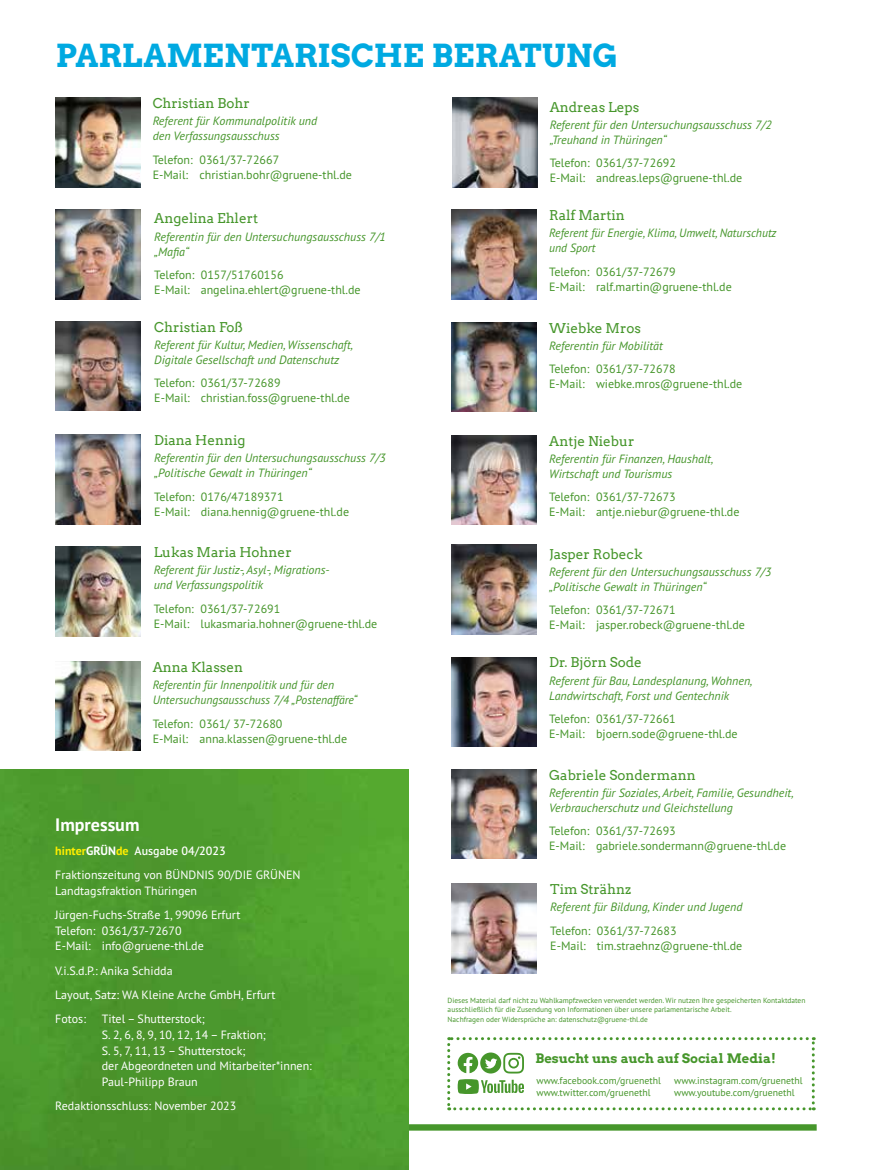
<style>
.page{position:relative;width:872px;height:1170px;background:#fff}
.page>*{position:absolute;margin:0;border:0;box-sizing:border-box;transform-origin:0 0}
.t1{font:31.5px "Arvo Gr 00 F Cn";color:#00a9e1}
.t2{font:700 18px "PT Sans Pro";color:#fff}
.t3{font:13.5px "Arvo";color:#46962b}
.t4{font:13.05px "Arvo Gr 00 F Cn";color:#46962b}
.t5{font:italic 12px/15px "PT Sans Pro";color:#46962b}
.t6{font:12px/15px "PT Sans Pro";color:#46962b}
.t7{font:12px/15.8px "PT Sans Pro";color:#fff}
.t8{font:9.75px/11.7px "PT Sans Pro";color:#46962b}
.t9{font:7.35px/9.6px "PT Sans Pro";color:#46962b}
.s1{font-weight:700;color:#ffed00}
.s2{font-weight:700}
.s3{font-weight:600}
</style>
<div class="page">
<div style="left:57px;top:1124px;width:759px;height:6px;background:#46962b"></div>
<img style="left:0;top:769px;width:408px;height:400px">
<img style="left:452px;top:883px;width:85px;height:90px">
<img style="left:56px;top:435px;width:85px;height:89px">
<img style="left:56px;top:321px;width:85px;height:90px">
<img style="left:56px;top:210px;width:85px;height:89px">
<img style="left:55px;top:546px;width:85px;height:90px">
<img style="left:452px;top:98px;width:85px;height:89px">
<img style="left:452px;top:210px;width:85px;height:89px">
<img style="left:55px;top:661px;width:85px;height:89px">
<img style="left:452px;top:322px;width:85px;height:90px">
<img style="left:55px;top:98px;width:85px;height:89px">
<img style="left:452px;top:435px;width:85px;height:89px">
<img style="left:452px;top:657px;width:85px;height:89px">
<img style="left:452px;top:545px;width:85px;height:89px">
<img style="left:452px;top:769px;width:85px;height:89px">
<svg style="left:447px;top:1037px;width:367px;height:73px"></svg>
<h1 class="t1" style="left:56px;top:34px;width:563px">PARLAMENTARISCHE BERATUNG</h1>
<p class="t3" style="left:153px;top:95px;width:99px">Christian Bohr</p>
<p class="t5" style="left:153px;top:113px;width:166px">Referent für Kommunalpolitik und den Verfassungsausschuss</p>
<p class="t6" style="left:153px;top:152px;width:201px">Telefon: 0361/37-72667<br>E-Mail: christian.bohr@gruene-thl.de</p>
<p class="t3" style="left:154px;top:210px;width:105px">Angelina Ehlert</p>
<p class="t5" style="left:154px;top:228px;width:233px">Referentin für den Untersuchungsausschuss 7/1 „Mafia“</p>
<p class="t6" style="left:154px;top:267px;width:208px">Telefon: 0157/51760156<br>E-Mail: angelina.ehlert@gruene-thl.de</p>
<p class="t3" style="left:154px;top:319px;width:90px">Christian Foß</p>
<p class="t5" style="left:154px;top:337px;width:200px">Referent für Kultur, Medien, Wissenschaft,<br>Digitale Gesellschaft und Datenschutz</p>
<p class="t6" style="left:154px;top:376px;width:197px;line-height:14.2px">Telefon: 0361/37-72689<br>E-Mail: christian.foss@gruene-thl.de</p>
<p class="t3" style="left:154px;top:432px;width:93px">Diana Hennig</p>
<p class="t5" style="left:154px;top:450px;width:233px">Referentin für den Untersuchungsausschuss 7/3 „Politische Gewalt in Thüringen“</p>
<p class="t6" style="left:154px;top:489px;width:196px">Telefon: 0176/47189371<br>E-Mail: diana.hennig@gruene-thl.de</p>
<p class="t3" style="left:154px;top:544px;width:139px">Lukas Maria Hohner</p>
<p class="t5" style="left:154px;top:562px;width:177px">Referent für Justiz-, Asyl-, Migrations&shy;und Verfassungspolitik</p>
<p class="t6" style="left:154px;top:600px;width:225px">Telefon: 0361/37-72691<br>E-Mail: lukasmaria.hohner@gruene-thl.de</p>
<p class="t3" style="left:153px;top:658px;width:92px">Anna Klassen</p>
<p class="t5" style="left:153px;top:677px;width:206px">Referentin für Innenpolitik und für den<br>Untersuchungsausschuss 7/4 „Postenaffäre“</p>
<p class="t6" style="left:153px;top:715px;width:196px">Telefon: 0361/ 37-72680<br>E-Mail: anna.klassen@gruene-thl.de</p>
<h2 class="t2" style="left:55px;top:812px;width:86px">Impressum</h2>
<p class="t7" style="left:55px;top:837px;width:247px;line-height:24.3px"><span class="s1">hinter</span><span class="s2">GRÜN</span><span class="s1">de</span> <span class="s3">Ausgabe 04/2023<br></span>Fraktionszeitung von BÜNDNIS 90/DIE GRÜNEN</p>
<p class="t7" style="left:55px;top:877px;width:187px;line-height:24.3px">Landtagsfraktion Thüringen<br>Jürgen-Fuchs-Straße 1, 99096 Erfurt</p>
<p class="t7" style="left:55px;top:922px;width:150px">Telefon: 0361/37-72670<br>E-Mail: info@gruene-thl.de</p>
<p class="t7" style="left:55px;top:957px;width:222px;line-height:24.3px">V.i.S.d.P.: Anika Schidda<br>Layout, Satz: WA Kleine Arche GmbH, Erfurt<br>Fotos:</p>
<p class="t7" style="left:102px;top:1010px;width:212px">Titel – Shutterstock;<br>S. 2, 6, 8, 9, 10, 12, 14 – Fraktion;<br>S. 5, 7, 11, 13 – Shutterstock;<br>der Abgeordneten und Mitarbeiter*innen:<br>Paul-Philipp Braun</p>
<p class="t7" style="left:55px;top:1097px;width:182px">Redaktionsschluss: November 2023</p>
<p class="t3" style="left:549px;top:99px;width:91px">Andreas Leps</p>
<p class="t5" style="left:549px;top:117px;width:223px">Referent für den Untersuchungsausschuss 7/2 „Treuhand in Thüringen“</p>
<p class="t6" style="left:549px;top:155px;width:194px">Telefon: 0361/37-72692<br>E-Mail: andreas.leps@gruene-thl.de</p>
<p class="t3" style="left:549px;top:207px;width:77px">Ralf Martin</p>
<p class="t5" style="left:549px;top:225px;width:229px">Referent für Energie, Klima, Umwelt, Naturschutz und Sport</p>
<p class="t6" style="left:549px;top:263px;width:184px">Telefon: 0361/37-72679<br>E-Mail: ralf.martin@gruene-thl.de</p>
<p class="t3" style="left:549px;top:320px;width:93px">Wiebke Mros</p>
<p class="t5" style="left:549px;top:338px;width:115px">Referentin für Mobilität</p>
<p class="t6" style="left:549px;top:361px;width:195px">Telefon: 0361/37-72678<br>E-Mail: wiebke.mros@gruene-thl.de</p>
<p class="t3" style="left:549px;top:432px;width:87px">Antje Niebur</p>
<p class="t5" style="left:549px;top:450px;width:166px">Referentin für Finanzen, Haushalt,<br>Wirtschaft und Tourismus</p>
<p class="t6" style="left:549px;top:489px;width:192px">Telefon: 0361/37-72673<br>E-Mail: antje.niebur@gruene-thl.de</p>
<p class="t3" style="left:549px;top:545px;width:95px">Jasper Robeck</p>
<p class="t5" style="left:549px;top:563px;width:223px">Referent für den Untersuchungsausschuss 7/3 „Politische Gewalt in Thüringen“</p>
<p class="t6" style="left:549px;top:602px;width:197px">Telefon: 0361/37-72671<br>E-Mail: jasper.robeck@gruene-thl.de</p>
<p class="t3" style="left:549px;top:654px;width:94px">Dr. Björn Sode</p>
<p class="t5" style="left:549px;top:672px;width:205px">Referent für Bau, Landesplanung, Wohnen,<br>Landwirtschaft, Forst und Gentechnik</p>
<p class="t6" style="left:549px;top:711px;width:190px">Telefon: 0361/37-72661<br>E-Mail: bjoern.sode@gruene-thl.de</p>
<p class="t3" style="left:549px;top:766px;width:148px">Gabriele Sondermann</p>
<p class="t5" style="left:549px;top:784px;width:246px">Referentin für Soziales, Arbeit, Familie, Gesundheit,<br>Verbraucherschutz und Gleichstellung</p>
<p class="t6" style="left:549px;top:823px;width:238px">Telefon: 0361/37-72693<br>E-Mail: gabriele.sondermann@gruene-thl.de</p>
<p class="t3" style="left:550px;top:881px;width:82px">Tim Strähnz</p>
<p class="t5" style="left:550px;top:899px;width:194px">Referent für Bildung, Kinder und Jugend</p>
<p class="t6" style="left:550px;top:922px;width:193px">Telefon: 0361/37-72683<br>E-Mail: tim.straehnz@gruene-thl.de</p>
<p class="t9" style="left:447px;top:995px;width:359px">Dieses Material darf nicht zu Wahlkampfzwecken verwendet werden. Wir nutzen Ihre gespeicherten Kontaktdaten ausschließlich für die Zusendung von Informationen über unsere parlamentarische Arbeit.<br>Nachfragen oder Widersprüche an: datenschutz@gruene-thl.de</p>
<p class="t4" style="left:535px;top:1049px;width:242px">Besucht uns auch auf Social Media!</p>
<p class="t8" style="left:536px;top:1074px;width:126px">www.facebook.com/gruenethl www.twitter.com/gruenethl</p>
<p class="t8" style="left:674px;top:1074px;width:130px">www.instagram.com/gruenethl www.youtube.com/gruenethl</p>
</div>
